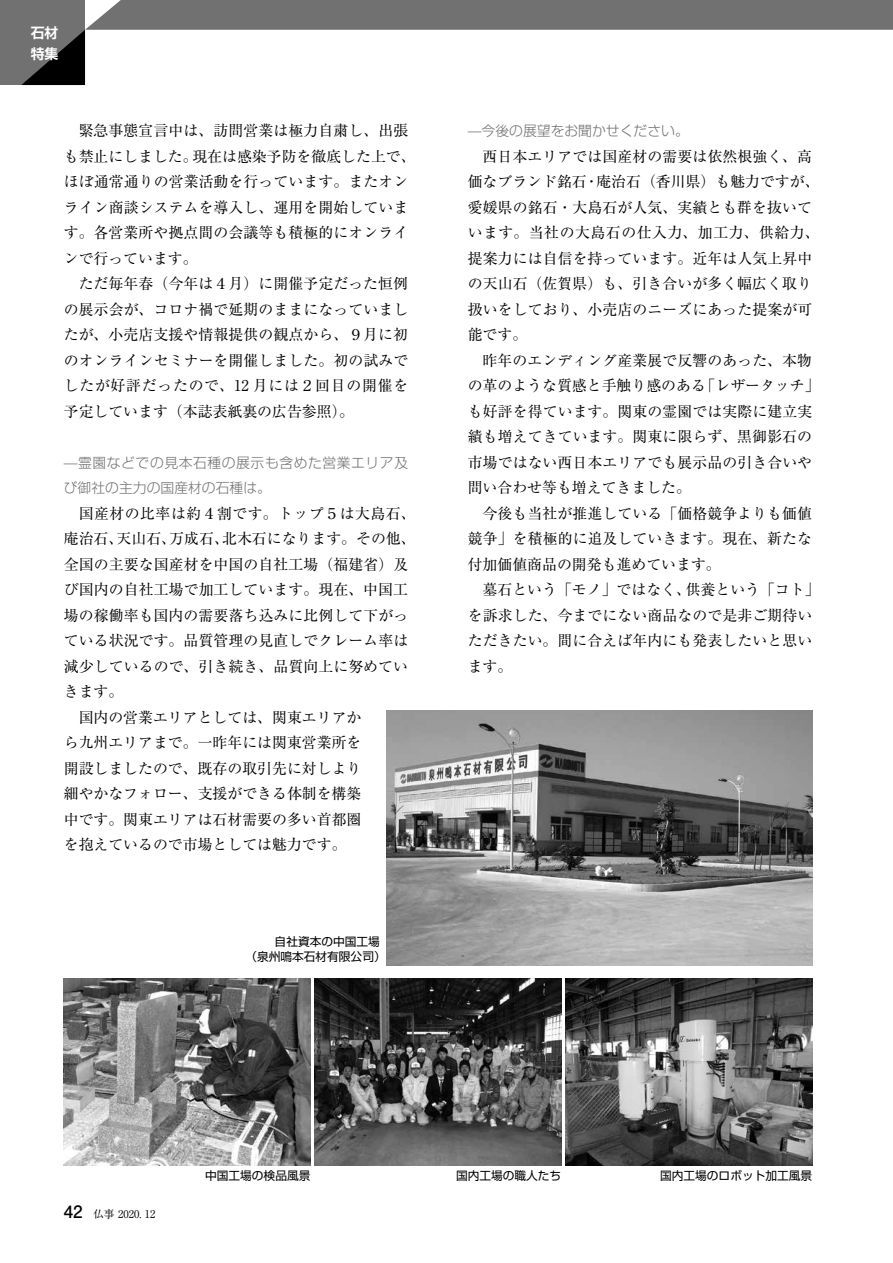
<style>
.page{position:relative;width:893px;height:1263px;background:#fff}
.page>*{position:absolute;margin:0;border:0;box-sizing:border-box;transform-origin:0 0}
.t1{font:14.85px/25.5px "Ryumin Pro";letter-spacing:.005em;color:#000}
.t2{font:14.85px "Ryumin Pro";letter-spacing:.035em;color:#000}
.t3{font:300 13.8px/25.5px "Shin Go Pro";letter-spacing:.04em;color:#727171}
.t4{font:300 13.8px "Shin Go Pro";color:#727171}
.t5{font:700 13.8px/21.3px "Shin Go Pro De";color:#fff}
.t6{font:11.7px/14.9px "Shin Go Pro";color:#000}
.t7{font:10.65px "Ryumin Pro";color:#000}
.s1{font-family:"Futo Go B101 Pro";font-weight:700;font-size:16.95px}
</style>
<div class="page">
<div style="left:0;top:0;width:85px;height:85px;background:#727171"></div>
<svg style="left:21px;top:0;width:872px;height:85px"></svg>
<img style="left:64px;top:978px;width:246px;height:187px">
<img style="left:315px;top:978px;width:246px;height:187px">
<img style="left:566px;top:978px;width:246px;height:187px">
<img style="left:387px;top:710px;width:425px;height:255px">
<p class="t5" style="left:31px;top:20px;width:29px">石材特集</p>
<p class="t1" style="left:64px;top:117px;width:353px;text-indent:15px">緊急事態宣言中は、訪問営業は極力自粛し、出張も禁止にしました。現在は感染予防を徹底した上で、ほぼ通常通りの営業活動を行っています。またオンライン商談システムを導入し、運用を開始しています。各営業所や拠点間の会議等も積極的にオンラインで行っています。</p>
<p class="t1" style="left:64px;top:270px;width:346px;text-align:justify;text-indent:15px">ただ毎年春（今年は４月）に開催予定だった恒例の展示会が、コロナ禍で延期のままになっていましたが、小売店支援や情報提供の観点から、９月に初のオンラインセミナーを開催しました。初の試みでしたが好評だったので、12 月には２回目の開催を予定しています（本誌表紙裏の広告参照）。</p>
<p class="t3" style="left:64px;top:448px;width:346px">—霊園などでの見本石種の展示も含めた営業エリア及び御社の主力の国産材の石種は。</p>
<p class="t2" style="left:79px;top:502px;width:339px">国産材の比率は約４割です。トップ５は大島石、</p>
<p class="t1" style="left:64px;top:525px;width:353px">庵治石、天山石、万成石、北木石になります。その他、</p>
<p class="t1" style="left:64px;top:550px;width:346px">全国の主要な国産材を中国の自社工場（福建省）及</p>
<p class="t1" style="left:64px;top:576px;width:346px">び国内の自社工場で加工しています。現在、中国工</p>
<p class="t1" style="left:64px;top:601px;width:346px">場の稼働率も国内の需要落ち込みに比例して下がっ</p>
<p class="t1" style="left:64px;top:627px;width:346px">ている状況です。品質管理の見直しでクレーム率は</p>
<p class="t1" style="left:64px;top:652px;width:346px">減少しているので、引き続き、品質向上に努めてい</p>
<p class="t1" style="left:64px;top:678px;width:61px">きます。</p>
<p class="t1" style="left:79px;top:703px;width:284px">国内の営業エリアとしては、関東エリアか</p>
<p class="t1" style="left:64px;top:729px;width:299px">ら九州エリアまで。一昨年には関東営業所を</p>
<p class="t1" style="left:64px;top:755px;width:299px">開設しましたので、既存の取引先に対しより</p>
<p class="t1" style="left:64px;top:780px;width:299px">細やかなフォロー、支援ができる体制を構築</p>
<p class="t1" style="left:64px;top:806px;width:299px">中です。関東エリアは石材需要の多い首都圏</p>
<p class="t1" style="left:64px;top:831px;width:284px">を抱えているので市場としては魅力です。</p>
<p class="t6" style="left:245px;top:932px;width:142px;text-indent:29px">自社資本の中国工場（泉州鳴本石材有限公司）</p>
<p class="t4" style="left:468px;top:119px;width:223px">—今後の展望をお聞かせください。</p>
<p class="t1" style="left:468px;top:142px;width:353px;text-indent:15px">西日本エリアでは国産材の需要は依然根強く、高価なブランド銘石・庵治石（香川県）も魅力ですが、愛媛県の銘石・大島石が人気、実績とも群を抜いています。当社の大島石の仕入力、加工力、供給力、提案力には自信を持っています。近年は人気上昇中の天山石（佐賀県）も、引き合いが多く幅広く取り扱いをしており、小売店のニーズにあった提案が可能です。</p>
<p class="t1" style="left:468px;top:346px;width:353px;text-indent:15px">昨年のエンディング産業展で反響のあった、本物の革のような質感と手触り感のある「レザータッチ」も好評を得ています。関東の霊園では実際に建立実績も増えてきています。関東に限らず、黒御影石の市場ではない西日本エリアでも展示品の引き合いや問い合わせ等も増えてきました。</p>
<p class="t1" style="left:468px;top:499px;width:346px;text-align:justify;text-indent:15px">今後も当社が推進している「価格競争よりも価値競争」を積極的に追及していきます。現在、新たな付加価値商品の開発も進めています。</p>
<p class="t1" style="left:468px;top:576px;width:353px;text-indent:15px">墓石という「モノ」ではなく、供養という「コト」を訴求した、今までにない商品なので是非ご期待いただきたい。間に合えば年内にも発表したいと思います。</p>
<p class="t7" style="left:64px;top:1206px;width:93px"><span class="s1">42</span> 仏事 2020. 12</p>
<p class="t6" style="left:205px;top:1166px;width:107px">中国工場の検品風景</p>
<p class="t6" style="left:456px;top:1166px;width:107px">国内工場の職人たち</p>
<p class="t6" style="left:660px;top:1166px;width:154px">国内工場のロボット加工風景</p>
</div>
